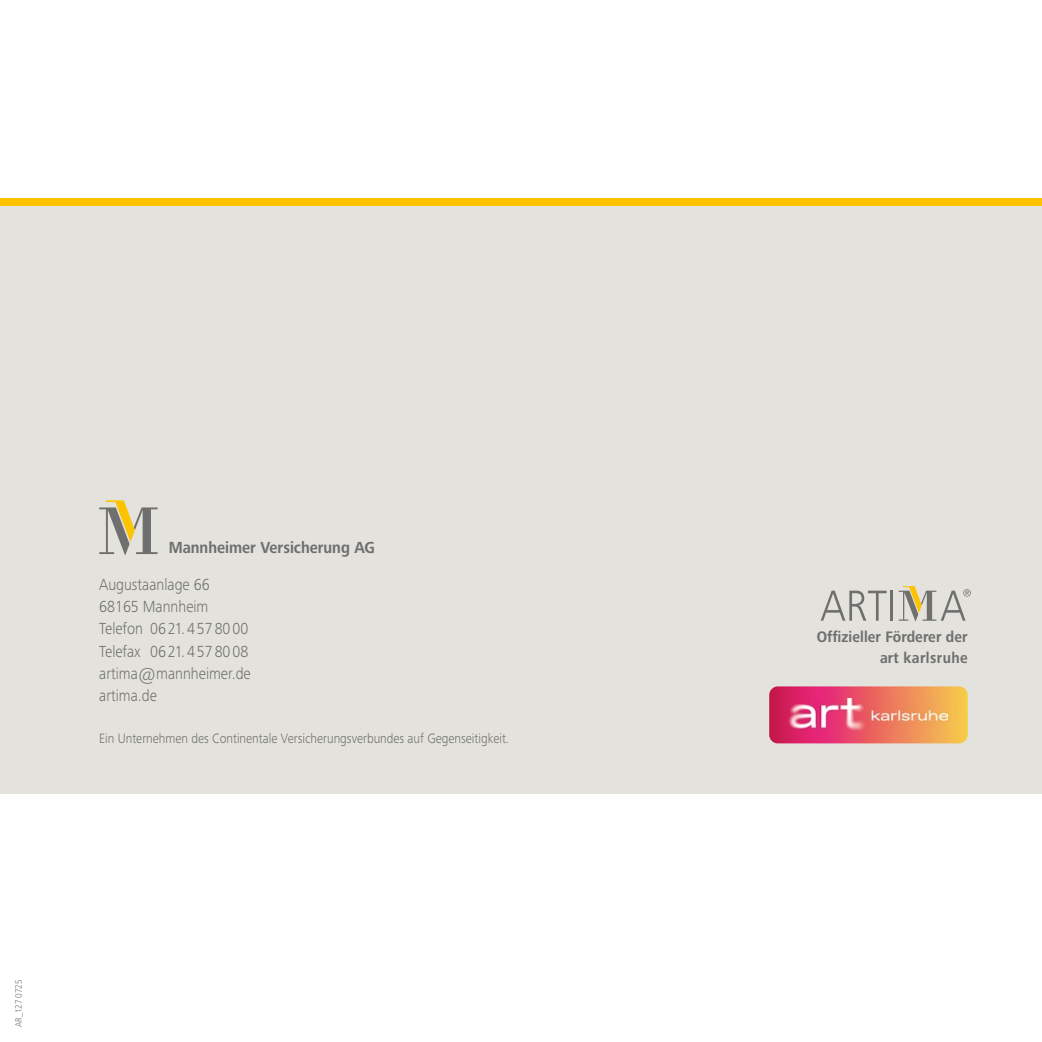
<style>
.page{position:relative;width:1042px;height:1042px;background:#fff}
.page>*{position:absolute;margin:0;border:0;box-sizing:border-box;transform-origin:0 0}
.t1{font:300 16.62px/22.4px "Frutiger Next Pro";color:#6f6f6e;scale:.9 1}
.t2{font:700 16.62px "Frutiger Next Pro";color:#6f6f6e;scale:.9 1}
.t3{font:700 15.75px/21px "Frutiger Next Pro";letter-spacing:.01em;color:#6f6f6e;text-align:right;scale:.9 1}
.t4{font:300 14px "Frutiger Next Pro";color:#6f6f6e;scale:.9 1}
.t5{font:300 9.62px "Frutiger Next Pro";color:#6f6f6e;scale:.9 1}
</style>
<div class="page">
<div style="left:0;top:206px;width:1042px;height:588px;background:#e3e2dc"></div>
<div style="left:0;top:198px;width:1042px;height:8px;background:#fdc300"></div>
<svg style="left:99px;top:500px;width:59px;height:55px"></svg>
<img style="left:769px;top:686px;width:198px;height:57px">
<img style="left:789px;top:698px;width:158px;height:32px">
<svg style="left:820px;top:590px;width:66px;height:31px"></svg>
<hr style="left:890px;top:591px;width:3px;height:30px;background:#6f6f6e">
<svg style="left:899px;top:586px;width:72px;height:36px"></svg>
<p class="t2" style="left:169px;top:538px;width:231px">Mannheimer Versicherung AG</p>
<p class="t1" style="left:99px;top:573px;width:170px">Augustaanlage 66<br>68165 Mannheim<br>Telefon 0621.4578000<br>Telefax 0621.4578008 artima@mannheimer.de artima.de</p>
<p class="t4" style="left:99px;top:731px;width:457px">Ein Unternehmen des Continentale Versicherungsverbundes auf Gegenseitigkeit.</p>
<p class="t5" style="left:13px;top:1027px;width:54px;rotate:-90deg">AR_127 0725</p>
<p class="t3" style="left:817px;top:626px;width:169px">Offizieller Förderer der art karlsruhe</p>
</div>
